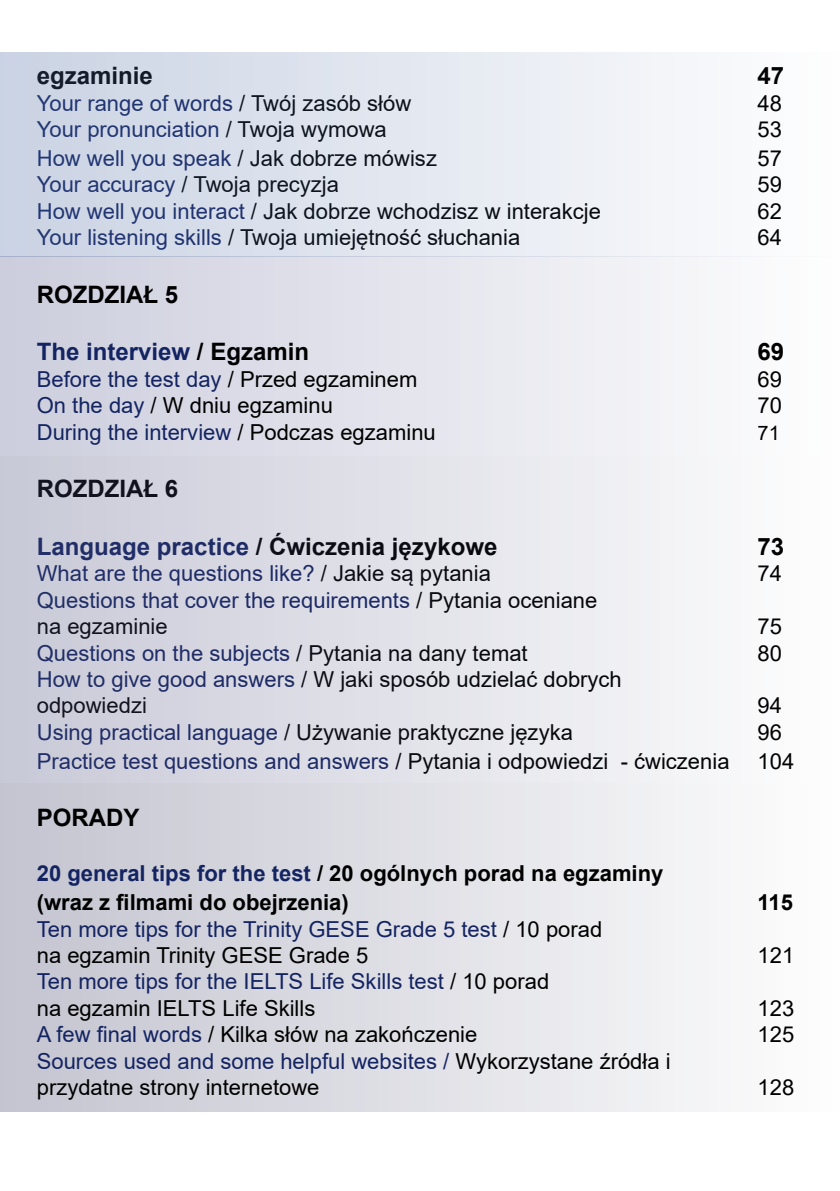
<style>
.page{position:relative;width:840px;height:1191px;background:#fff}
.page>*{position:absolute;margin:0;border:0;box-sizing:border-box;transform-origin:0 0}
.t1{font:700 24px "Arial";color:#000}
.t2{font:700 24px "Arial";color:#142462}
.t3{font:22px/26.4px "Arial";color:#142462}
.t4{font:22px/26.4px "Arial";color:#000}
.t5{font:700 22px/28.8px "Arial";color:#000}
.t6{font:20px "Arial";color:#000}
.s1{color:#000}
.s2{color:#142462}
</style>
<div class="page">
<div style="left:0;top:783px;width:839px;height:328px;background:linear-gradient(to right,#c3c4d0,#fefefe)"></div>
<div style="left:0;top:256px;width:839px;height:200px;background:linear-gradient(to right,#cccedd,#fefefe)"></div>
<div style="left:0;top:456px;width:839px;height:326px;background:linear-gradient(to right,#c8c9d7,#fefefe)"></div>
<div style="left:0;top:52px;width:839px;height:204px;background:linear-gradient(to right,#cad3e3,#fefefe)"></div>
<p class="t1" style="left:37px;top:59px;width:118px">egzaminie</p>
<p class="t1" style="left:757px;top:59px;width:28px">47</p>
<p class="t3" style="left:37px;top:90px;width:376px">Your range of words <span class="s1">/ Twój zasób słów</span></p>
<p class="t4" style="left:757px;top:90px;width:26px">48</p>
<p class="t3" style="left:37px;top:116px;width:351px">Your pronunciation <span class="s1">/ Twoja wymowa</span></p>
<p class="t4" style="left:757px;top:116px;width:26px">53</p>
<p class="t4" style="left:37px;top:145px;width:401px"><span class="s2">How well you speak</span> / Jak dobrze mówisz</p>
<p class="t4" style="left:757px;top:145px;width:26px">57</p>
<p class="t4" style="left:37px;top:171px;width:304px"><span class="s2">Your accuracy</span> / Twoja precyzja</p>
<p class="t4" style="left:757px;top:171px;width:26px">59</p>
<p class="t4" style="left:37px;top:198px;width:565px"><span class="s2">How well you interact</span> / Jak dobrze wchodzisz w interakcje</p>
<p class="t4" style="left:757px;top:198px;width:26px">62</p>
<p class="t4" style="left:37px;top:224px;width:484px"><span class="s2">Your listening skills</span> / Twoja umiejętność słuchania</p>
<p class="t4" style="left:757px;top:224px;width:26px">64</p>
<p class="t1" style="left:37px;top:277px;width:143px">ROZDZIAŁ 5</p>
<p class="t2" style="left:37px;top:335px;width:274px">The interview <span class="s1">/ Egzamin</span></p>
<p class="t1" style="left:757px;top:335px;width:28px">69</p>
<p class="t3" style="left:37px;top:366px;width:382px">Before the test day <span class="s1">/ Przed egzaminem</span></p>
<p class="t4" style="left:757px;top:366px;width:26px">69</p>
<p class="t4" style="left:37px;top:392px;width:297px"><span class="s2">On the day</span> / W dniu egzaminu</p>
<p class="t4" style="left:757px;top:392px;width:26px">70</p>
<p class="t3" style="left:37px;top:418px;width:400px">During the interview <span class="s1">/ Podczas egzaminu</span></p>
<p class="t6" style="left:757px;top:419px;width:24px">71</p>
<p class="t1" style="left:37px;top:472px;width:143px">ROZDZIAŁ 6</p>
<p class="t1" style="left:37px;top:529px;width:462px"><span class="s2">Language practice</span> / Ćwiczenia językowe</p>
<p class="t1" style="left:757px;top:529px;width:28px">73</p>
<p class="t3" style="left:37px;top:560px;width:455px">What are the questions like? <span class="s1">/ Jakie są pytania</span></p>
<p class="t4" style="left:757px;top:560px;width:26px">74</p>
<p class="t3" style="left:37px;top:586px;width:562px">Questions that cover the requirements <span class="s1">/ Pytania oceniane na egzaminie</span></p>
<p class="t4" style="left:757px;top:613px;width:26px">75</p>
<p class="t3" style="left:37px;top:639px;width:492px">Questions on the subjects <span class="s1">/ Pytania na dany temat</span></p>
<p class="t4" style="left:757px;top:639px;width:26px">80</p>
<p class="t4" style="left:37px;top:666px;width:586px"><span class="s2">How to give good answers</span> / W jaki sposób udzielać dobrych odpowiedzi</p>
<p class="t4" style="left:757px;top:692px;width:26px">94</p>
<p class="t4" style="left:37px;top:718px;width:537px"><span class="s2">Using practical language</span> / Używanie praktyczne języka</p>
<p class="t4" style="left:757px;top:718px;width:26px">96</p>
<p class="t3" style="left:37px;top:747px;width:694px">Practice test questions and answers <span class="s1">/ Pytania i odpowiedzi - ćwiczenia</span></p>
<p class="t4" style="left:757px;top:747px;width:38px">104</p>
<p class="t1" style="left:37px;top:801px;width:104px">PORADY</p>
<p class="t5" style="left:37px;top:859px;width:627px"><span class="s2">20 general tips for the test</span> / 20 ogólnych porad na egzaminy (wraz z filmami do obejrzenia)</p>
<p class="t5" style="left:757px;top:888px;width:37px">115</p>
<p class="t3" style="left:37px;top:915px;width:566px">Ten more tips for the Trinity GESE Grade 5 test <span class="s1">/ 10 porad na egzamin Trinity GESE Grade 5</span></p>
<p class="t3" style="left:37px;top:968px;width:513px">Ten more tips for the IELTS Life Skills test <span class="s1">/ 10 porad na egzamin IELTS Life Skills</span></p>
<p class="t4" style="left:757px;top:942px;width:38px">121</p>
<p class="t4" style="left:757px;top:994px;width:38px">123</p>
<p class="t4" style="left:37px;top:1021px;width:442px"><span class="s2">A few final words</span> / Kilka słów na zakończenie</p>
<p class="t4" style="left:757px;top:1021px;width:38px">125</p>
<p class="t4" style="left:37px;top:1047px;width:635px"><span class="s2">Sources used and some helpful websites /</span> Wykorzystane źródła i przydatne strony internetowe</p>
<p class="t4" style="left:757px;top:1074px;width:38px">128</p>
</div>
